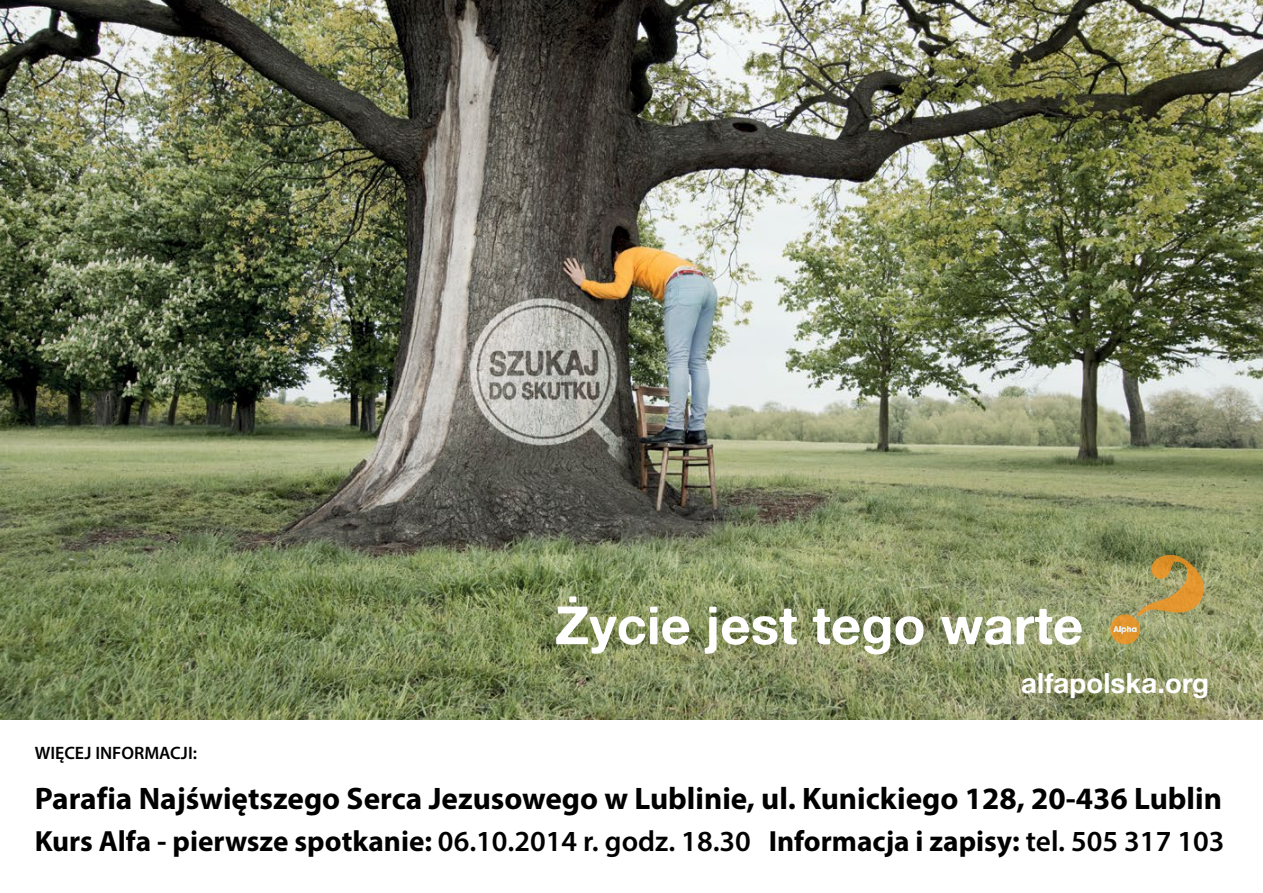
<style>
.page{position:relative;width:1263px;height:893px;background:#fff}
.page>*{position:absolute;margin:0;border:0;box-sizing:border-box;transform-origin:0 0}
.t1{font:52.8px "Alte Haas Grotesk Bold";color:#fff}
.t2{font:700 31.2px "Myriad Pro";color:#000}
.t3{font:700 29.25px "Myriad Pro";color:#000}
.t4{font:27.75px "Alte Haas Grotesk Bold";color:#fff}
.t5{font:600 18px "Myriad Pro";color:#000}
.s1{font-weight:600}
</style>
<div class="page">
<img style="left:0;top:0;width:1263px;height:720px">
<svg style="left:1110px;top:614px;width:30px;height:30px"></svg>
<svg style="left:1113px;top:626px;width:23px;height:7px"></svg>
<svg style="left:1137px;top:554px;width:67px;height:63px;background:#b0944f"></svg>
<svg style="left:569px;top:596px;width:7px;height:6px"></svg>
<h1 class="t1" style="left:555px;top:593px;width:530px">Zycie jest tego warte</h1>
<p class="t4" style="left:1021px;top:666px;width:189px">alfapolska.org</p>
<p class="t5" style="left:35px;top:742px;width:164px">WIĘCEJ INFORMACJI:</p>
<p class="t2" style="left:35px;top:778px;width:1189px">Parafia Najświętszego Serca Jezusowego w Lublinie, ul. Kunickiego 128, 20-436 Lublin</p>
<p class="t3" style="left:35px;top:822px;width:1191px">Kurs Alfa - pierwsze spotkanie: <span class="s1">06.10.2014 r. godz. 18.30</span> Informacja i zapisy: <span class="s1">tel. 505 317 103</span></p>
</div>
